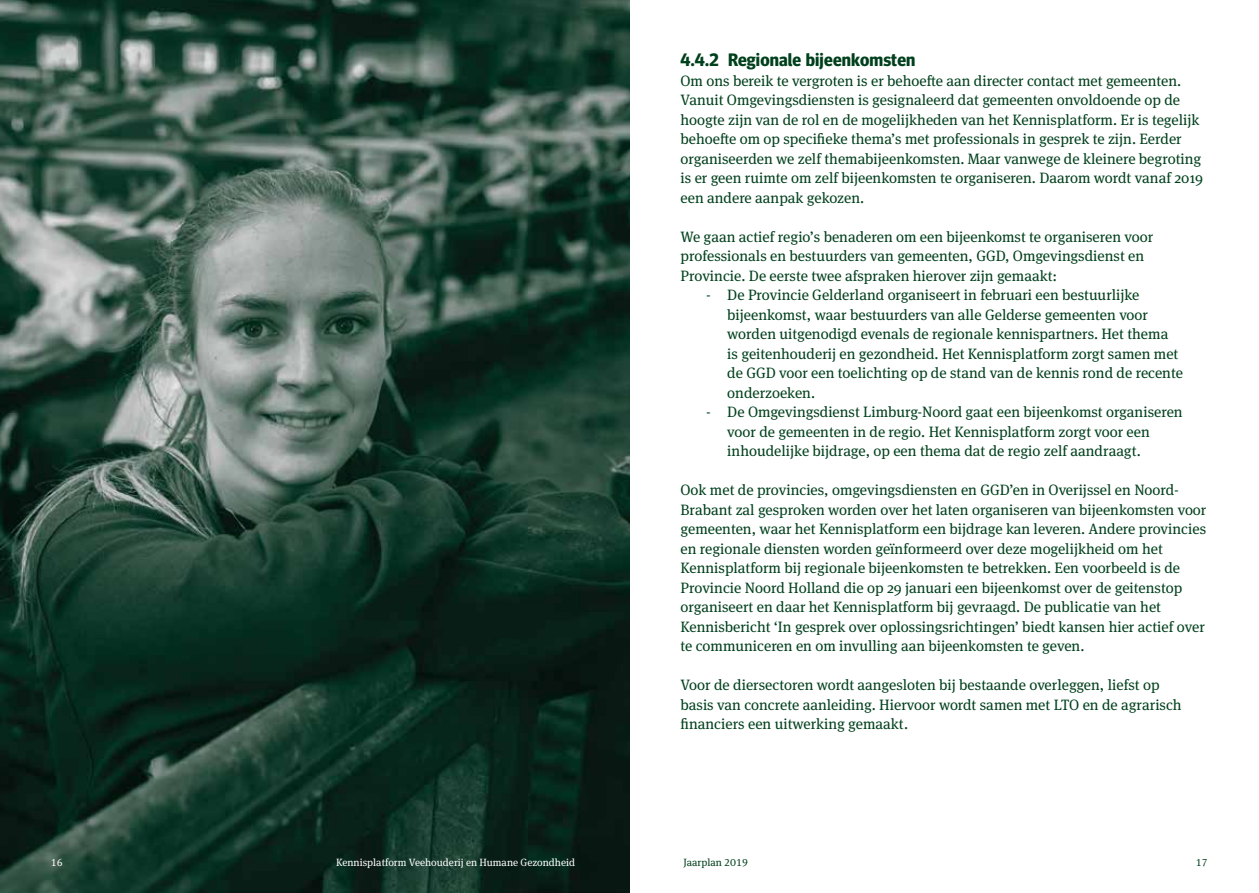
<style>
.page{position:relative;width:1259px;height:893px;background:#fff}
.page>*{position:absolute;margin:0;border:0;box-sizing:border-box;transform-origin:0 0}
.t1{font:700 18px "Meta Headline Pro";letter-spacing:.01em;color:#00401c}
.t2{font:15px/19.5px "Meta Serif Pro";color:#00401c}
.t3{font:10.5px "Meta Serif Pro";color:#fff}
.t4{font:10.5px "Meta Serif Pro";color:#00401c}
</style>
<div class="page">
<img style="left:0;top:0;width:629px;height:893px">
<p class="t1" style="left:680px;top:46px;width:236px">4.4.2 Regionale bijeenkomsten</p>
<p class="t2" style="left:680px;top:70px;width:524px">Om ons bereik te vergroten is er behoefte aan directer contact met gemeenten.<br>Vanuit Omgevingsdiensten is gesignaleerd dat gemeenten onvoldoende op de hoogte zijn van de rol en de mogelijkheden van het Kennisplatform. Er is tegelijk behoefte om op specifieke thema’s met professionals in gesprek te zijn. Eerder organiseerden we zelf themabijeenkomsten. Maar vanwege de kleinere begroting is er geen ruimte om zelf bijeenkomsten te organiseren. Daarom wordt vanaf 2019 een andere aanpak gekozen.</p>
<p class="t2" style="left:680px;top:226px;width:474px">We gaan actief regio’s benaderen om een bijeenkomst te organiseren voor professionals en bestuurders van gemeenten, GGD, Omgevingsdienst en<br>Provincie. De eerste twee afspraken hierover zijn gemaakt:</p>
<p class="t2" style="left:727px;top:285px;width:457px;text-indent:-21px">- De Provincie Gelderland organiseert in februari een bestuurlijke bijeenkomst, waar bestuurders van alle Gelderse gemeenten voor worden uitgenodigd evenals de regionale kennispartners. Het thema<br>is geitenhouderij en gezondheid. Het Kennisplatform zorgt samen met de GGD voor een toelichting op de stand van de kennis rond de recente onderzoeken.</p>
<p class="t2" style="left:727px;top:402px;width:457px;text-indent:-21px">- De Omgevingsdienst Limburg-Noord gaat een bijeenkomst organiseren voor de gemeenten in de regio. Het Kennisplatform zorgt voor een inhoudelijke bijdrage, op een thema dat de regio zelf aandraagt.</p>
<p class="t2" style="left:680px;top:480px;width:527px">Ook met de provincies, omgevingsdiensten en GGD’en in Overijssel en Noord-Brabant zal gesproken worden over het laten organiseren van bijeenkomsten voor gemeenten, waar het Kennisplatform een bijdrage kan leveren. Andere provincies en regionale diensten worden geïnformeerd over deze mogelijkheid om het Kennisplatform bij regionale bijeenkomsten te betrekken. Een voorbeeld is de Provincie Noord Holland die op 29 januari een bijeenkomst over de geitenstop organiseert en daar het Kennisplatform bij gevraagd. De publicatie van het Kennisbericht ‘In gesprek over oplossingsrichtingen’ biedt kansen hier actief over te communiceren en om invulling aan bijeenkomsten te geven.</p>
<p class="t2" style="left:680px;top:675px;width:503px">Voor de diersectoren wordt aangesloten bij bestaande overleggen, liefst op basis van concrete aanleiding. Hiervoor wordt samen met LTO en de agrarisch financiers een uitwerking gemaakt.</p>
<p class="t3" style="left:51px;top:855px;width:13px">16</p>
<p class="t3" style="left:336px;top:855px;width:240px">Kennisplatform Veehouderij en Humane Gezondheid</p>
<p class="t4" style="left:683px;top:855px;width:66px">Jaarplan 2019</p>
<p class="t4" style="left:1196px;top:855px;width:13px">17</p>
</div>
